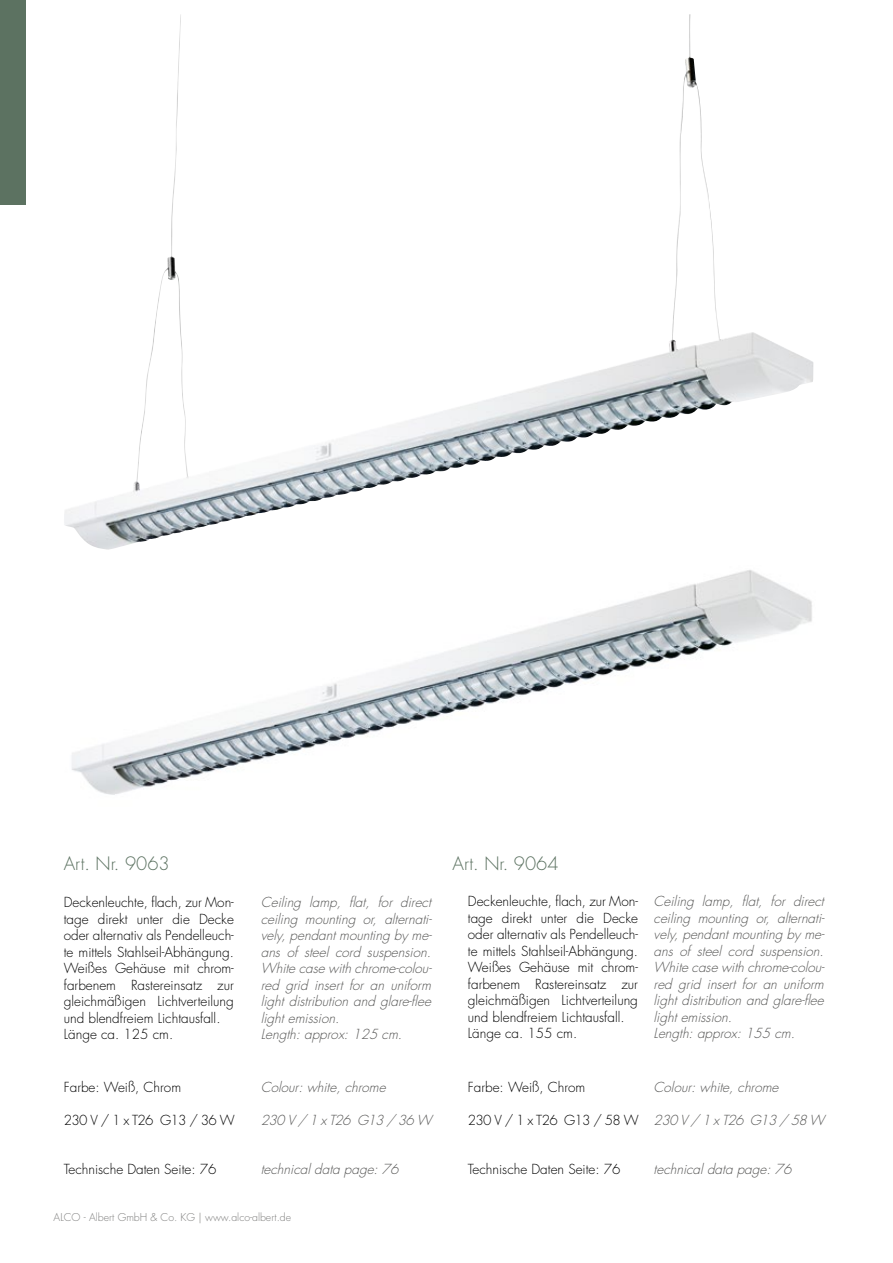
<style>
.page{position:relative;width:893px;height:1263px;background:#fff}
.page>*{position:absolute;margin:0;border:0;box-sizing:border-box;transform-origin:0 0}
.t1{font:300 18px "Futura Std";color:#5c7261}
.t2{font:italic 300 13.5px/16.5px "Futura Std";color:#575756}
.t3{font:300 13.5px/16.5px "Futura Std";color:#000}
.t4{font:300 13.5px "Futura Std";letter-spacing:-.05em;color:#000}
.t5{font:300 10.5px "Futura Std";color:#7e7e7d}
</style>
<div class="page">
<div style="left:0;top:0;width:26px;height:204px;background:#5c7261"></div>
<img style="left:72px;top:570px;width:740px;height:225px">
<img style="left:64px;top:14px;width:625px;height:536px">
<h1 class="t1" style="left:64px;top:853px;width:108px">Art. Nr. 9063</h1>
<p class="t3" style="left:64px;top:894px;width:172px">Deckenleuchte, flach, zur Mon&shy;tage direkt unter die Decke oder alternativ als Pendelleuch&shy;te mittels Stahlseil-Abhängung.<br>Weißes Gehäuse mit chrom&shy;farbenem Rastereinsatz zur gleichmäßigen Lichtverteilung und blendfreiem Lichtausfall.<br>Länge ca. 125 cm.</p>
<p class="t3" style="left:64px;top:1079px;width:119px">Farbe: Weiß, Chrom</p>
<p class="t4" style="left:64px;top:1112px;width:172px">230 V / 1 x T26 G13 / 36 W</p>
<p class="t3" style="left:64px;top:1161px;width:154px">Technische Daten Seite: 76</p>
<p class="t2" style="left:261px;top:894px;width:175px">Ceiling lamp, flat, for direct ceiling mounting or, alternati&shy;vely,pendantmounting by me&shy;ans of steel cord suspension.<br>White case withchrome-colou&shy;red grid insert for an uniform light distribution and glare-flee lightemission.<br>Length:approx:125 cm.</p>
<p class="t2" style="left:261px;top:1079px;width:130px">Colour:white,chrome</p>
<p class="t2" style="left:261px;top:1112px;width:176px">230V/1xT26 G13/36W</p>
<p class="t2" style="left:261px;top:1161px;width:143px">technicaldata page:76</p>
<p class="t5" style="left:54px;top:1211px;width:239px">ALCO - Albert GmbH &amp; Co. KG | www.alco-albert.de</p>
<h1 class="t1" style="left:453px;top:853px;width:108px">Art. Nr. 9064</h1>
<p class="t3" style="left:468px;top:893px;width:172px">Deckenleuchte, flach, zur Mon&shy;tage direkt unter die Decke oder alternativ als Pendelleuch&shy;te mittels Stahlseil-Abhängung.<br>Weißes Gehäuse mit chrom&shy;farbenem Rastereinsatz zur gleichmäßigen Lichtverteilung und blendfreiem Lichtausfall.<br>Länge ca. 155 cm.</p>
<p class="t2" style="left:654px;top:893px;width:175px">Ceiling lamp, flat, for direct ceiling mounting or, alternati&shy;vely,pendantmounting by me&shy;ans of steel cord suspension.<br>White case withchrome-colou&shy;red grid insert for an uniform light distribution and glare-flee lightemission.<br>Length:approx:155 cm.</p>
<p class="t3" style="left:468px;top:1079px;width:119px">Farbe: Weiß, Chrom</p>
<p class="t4" style="left:468px;top:1112px;width:172px">230 V / 1 x T26 G13 / 58 W</p>
<p class="t3" style="left:468px;top:1161px;width:154px">Technische Daten Seite: 76</p>
<p class="t2" style="left:654px;top:1079px;width:130px">Colour:white,chrome</p>
<p class="t2" style="left:654px;top:1112px;width:176px">230V/1xT26 G13/58W</p>
<p class="t2" style="left:654px;top:1161px;width:143px">technicaldata page:76</p>
</div>
